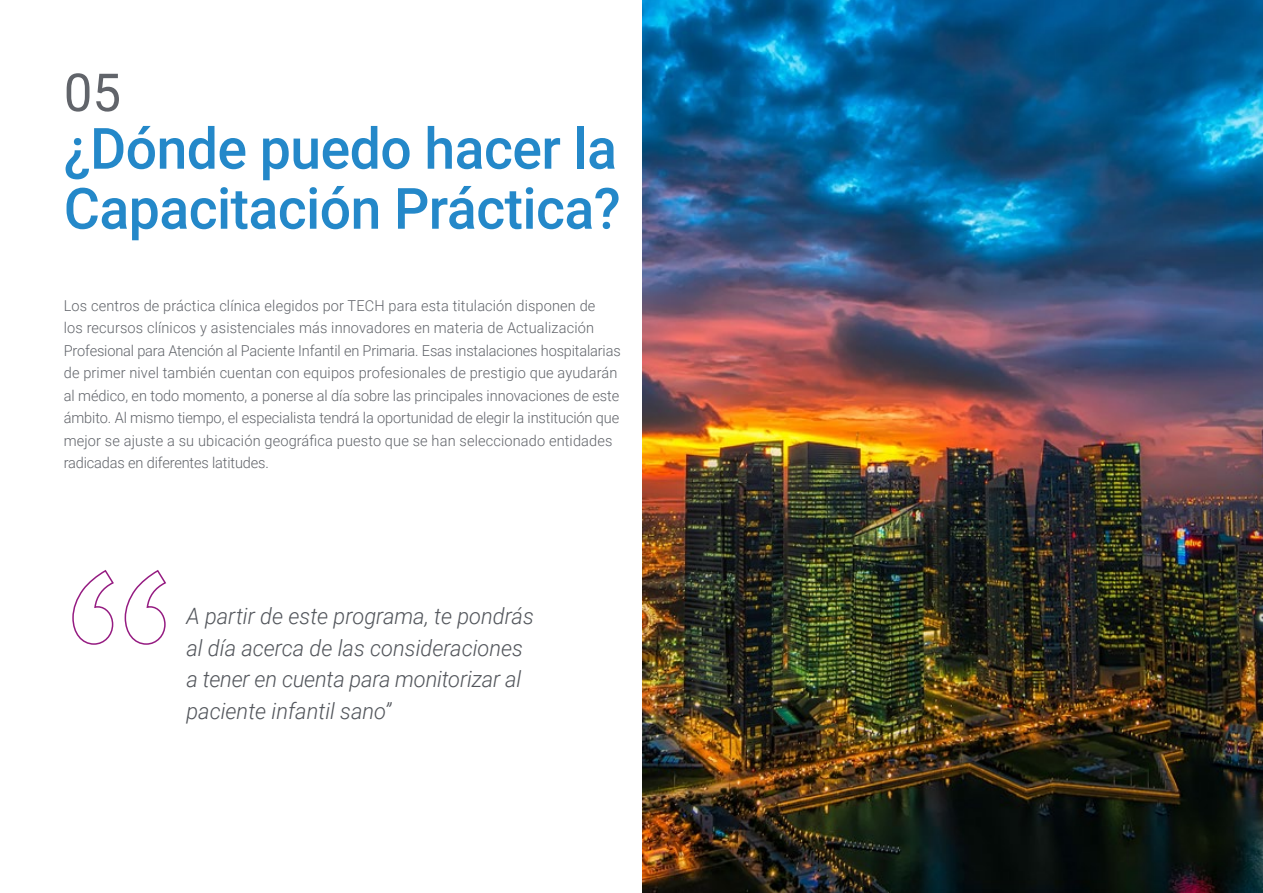
<style>
.page{position:relative;width:1263px;height:893px;background:#fff}
.page>*{position:absolute;margin:0;border:0;box-sizing:border-box;transform-origin:0 0}
.t1{font:500 57px/60px "Roboto";letter-spacing:-.01em;color:#2488c9}
.t2{font:52.5px "Roboto";color:#61646a}
.t3{font:italic 300 22.5px/31.5px "Roboto";color:#52555b}
.t4{font:300 15px/22.5px "Roboto";color:#61646a}
</style>
<div class="page">
<svg style="left:72px;top:570px;width:94px;height:75px"></svg>
<img style="left:642px;top:0;width:621px;height:893px">
<h2 class="t2" style="left:64px;top:56px;width:59px">05</h2>
<h1 class="t1" style="left:64px;top:116px;width:558px">¿Dónde puedo hacer la<br>Capacitación Práctica?</h1>
<p class="t4" style="left:64px;top:293px;width:558px">Los centros de práctica clínica elegidos por TECH para esta titulación disponen de<br>los recursos clínicos y asistenciales más innovadores en materia de Actualización Profesional para Atención al Paciente Infantil en Primaria. Esas instalaciones hospitalarias de primer nivel también cuentan con equipos profesionales de prestigio que ayudarán al médico, en todo momento, a ponerse al día sobre las principales innovaciones de este ámbito. Al mismo tiempo, el especialista tendrá la oportunidad de elegir la institución que mejor se ajuste a su ubicación geográfica puesto que se han seleccionado entidades radicadas en diferentes latitudes.</p>
<h3 class="t3" style="left:186px;top:600px;width:349px">A partir de este programa, te pondrás al día acerca de las consideraciones a tener en cuenta para monitorizar al paciente infantil sano”</h3>
</div>
